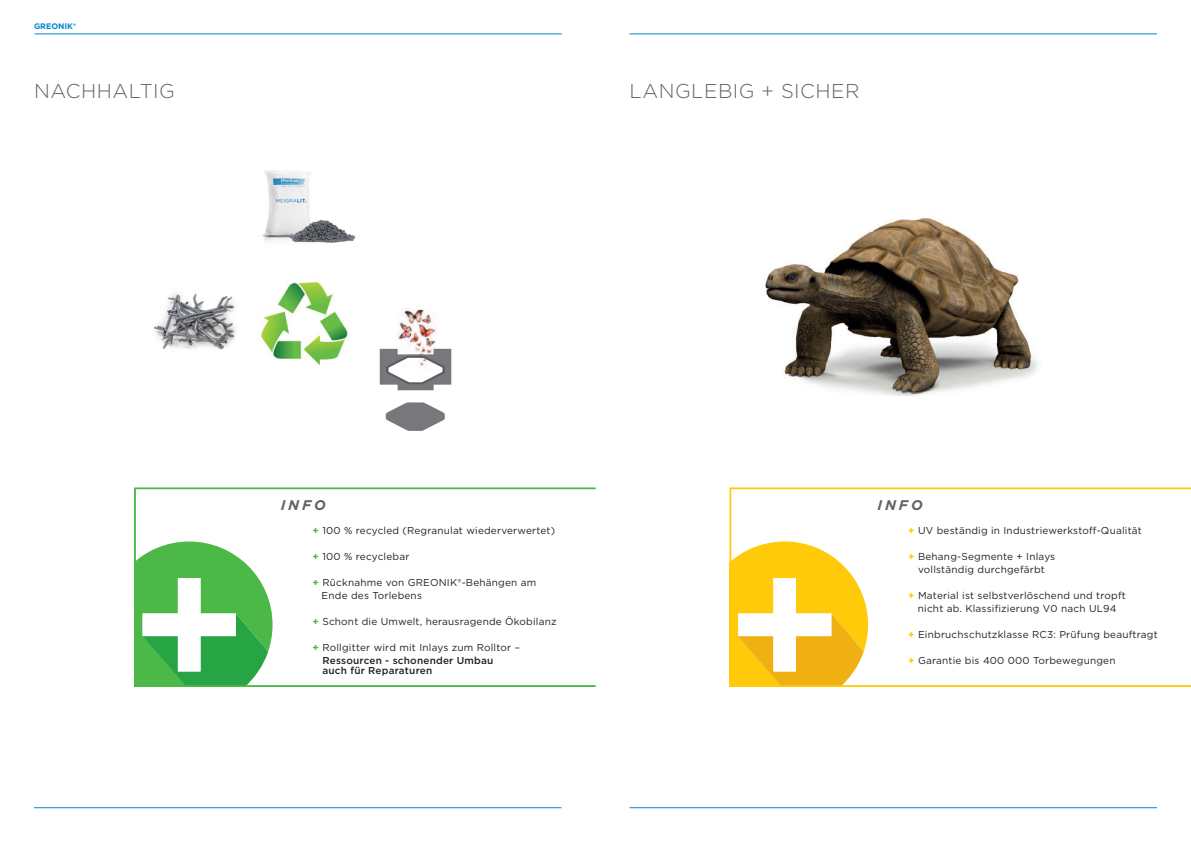
<style>
.page{position:relative;width:1191px;height:842px;background:#fff}
.page>*{position:absolute;margin:0;border:0;box-sizing:border-box;transform-origin:0 0}
.t1{font:300 20px "Gotham";letter-spacing:.025em;color:#636366}
.t2{font:italic 700 14px "Gotham";letter-spacing:.2em;color:#636366}
.t3{font:10px/13px "Gotham";letter-spacing:.02em;color:#231f20}
.t4{font:500 10px "Gotham";letter-spacing:.02em;color:#231f20}
.t5{font:700 8px "Gotham";color:#0087cd}
.s1{font-weight:700;color:#4cb848}
.s2{font-weight:500}
.s3{font-weight:700;color:#feca0a}
</style>
<div class="page">
<img style="left:261px;top:282px;width:87px;height:83px">
<img style="left:153px;top:293px;width:83px;height:57px">
<img style="left:262px;top:170px;width:49px;height:71px">
<img style="left:286px;top:206px;width:70px;height:37px">
<img style="left:390px;top:309px;width:51px;height:40px">
<svg style="left:380px;top:349px;width:71px;height:41px"></svg>
<svg style="left:386px;top:402px;width:59px;height:29px"></svg>
<img style="left:765px;top:218px;width:273px;height:177px">
<hr style="left:34px;top:34px;width:528px;height:1px;background:#0087cd">
<hr style="left:629px;top:34px;width:528px;height:1px;background:#0087cd">
<svg style="left:134px;top:488px;width:462px;height:199px"></svg>
<svg style="left:730px;top:489px;width:461px;height:197px"></svg>
<hr style="left:34px;top:807px;width:527px;height:1px;background:#0087cd">
<hr style="left:629px;top:807px;width:528px;height:1px;background:#0087cd">
<p class="t5" style="left:34px;top:21px;width:44px">GREONIK®</p>
<h1 class="t1" style="left:34px;top:78px;width:142px">NACHHALTIG</h1>
<h1 class="t1" style="left:629px;top:78px;width:232px">LANGLEBIG + SICHER</h1>
<h2 class="t2" style="left:281px;top:496px;width:47px">INFO</h2>
<p class="t3" style="left:313px;top:524px;width:244px"><span class="s1">+</span> 100 % recycled (Regranulat wiederverwertet)</p>
<p class="t3" style="left:313px;top:550px;width:98px"><span class="s1">+</span> 100 % recyclebar</p>
<p class="t3" style="left:322px;top:576px;width:216px;text-indent:-9px"><span class="s1">+</span> Rücknahme von GREONIK®-Behängen am<br>Ende des Torlebens</p>
<p class="t3" style="left:313px;top:615px;width:245px"><span class="s1">+</span> Schont die Umwelt, herausragende Ökobilanz</p>
<p class="t3" style="left:322px;top:641px;width:199px;text-indent:-10px"><span class="s1">+</span> Rollgitter wird mit Inlays zum Rolltor –<br><span class="s2">Ressourcen - schonender Umbau</span></p>
<p class="t4" style="left:322px;top:664px;width:111px">auch für Reparaturen</p>
<h2 class="t2" style="left:877px;top:496px;width:47px">INFO</h2>
<p class="t3" style="left:908px;top:524px;width:235px"><span class="s3">+</span> UV beständig in Industriewerkstoff-Qualität</p>
<p class="t3" style="left:908px;top:550px;width:148px;text-align:center"><span class="s3">+</span> Behang-Segmente + Inlays vollständig durchgefärbt</p>
<p class="t3" style="left:908px;top:589px;width:219px;text-align:center"><span class="s3">+</span> Material ist selbstverlöschend und tropft nicht ab. Klassifizierung V0 nach UL94</p>
<p class="t3" style="left:908px;top:628px;width:251px"><span class="s3">+</span> Einbruchschutzklasse RC3: Prüfung beauftragt</p>
<p class="t3" style="left:908px;top:654px;width:209px"><span class="s3">+</span> Garantie bis 400 000 Torbewegungen</p>
</div>
